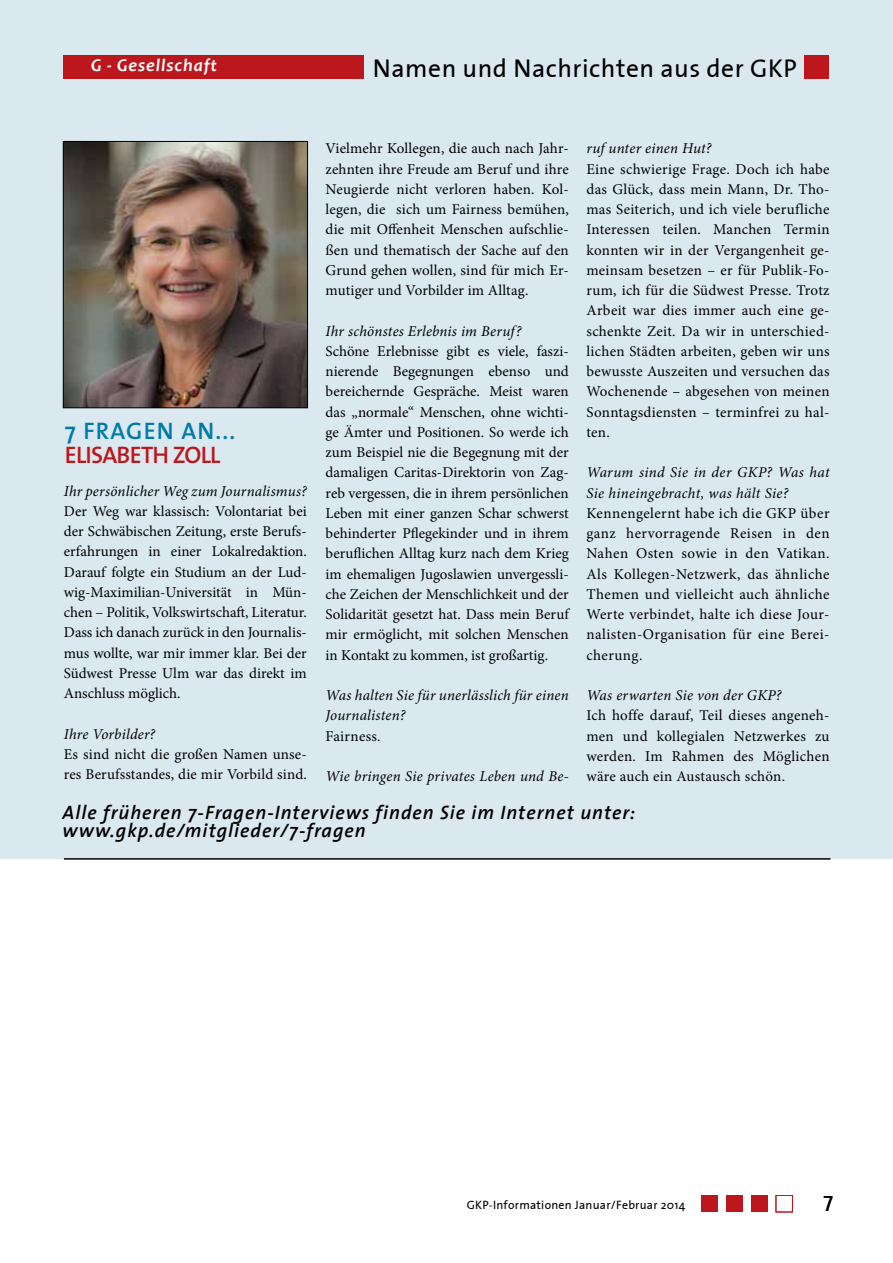
<style>
.page{position:relative;width:893px;height:1263px;background:#fff}
.page>*{position:absolute;margin:0;border:0;box-sizing:border-box;transform-origin:0 0}
.t1{font:25.5px "The Sans Plain";letter-spacing:.02em;color:#000}
.t2{font:600 24px "The Sans";letter-spacing:-.03em;color:#bb171d}
.t3{font:600 24px "The Sans";letter-spacing:.05em;color:#007ba8}
.t4{font:21px "The Sans Plain";color:#000}
.t5{font:italic 600 19.5px/18px "The Sans";letter-spacing:.05em;color:#000}
.t6{font:italic 700 18px "Candara";letter-spacing:.05em;color:#fff}
.t7{font:15px/20.2px "Minion Pro";letter-spacing:.01em;color:#000;text-align:justify}
.t8{font:italic 15px/20.2px "Minion Pro";letter-spacing:.015em;color:#000}
.t9{font:12px "The Sans Plain";letter-spacing:.02em;color:#000}
</style>
<div class="page">
<div style="left:0;top:0;width:893px;height:858px;background:#dae8f0"></div>
<img style="left:65px;top:143px;width:241px;height:263px">
<div style="left:63px;top:141px;width:245px;height:267px;border:1px solid #000"></div>
<div style="left:63px;top:55px;width:765px;height:24px;background:#bb171d"></div>
<div style="left:364px;top:48px;width:440px;height:31px;background:#dae8f0"></div>
<div style="left:702px;top:1195px;width:16px;height:16px;background:#bb171d"></div>
<div style="left:751px;top:1195px;width:17px;height:16px;background:#bb171d"></div>
<div style="left:726px;top:1195px;width:17px;height:16px;background:#bb171d"></div>
<div style="left:775px;top:1195px;width:18px;height:17px;border:1px solid #bb171d"></div>
<hr style="left:64px;top:858px;width:766px;height:2px;background:#000">
<p class="t6" style="left:91px;top:53px;width:128px">G - Gesellschaft</p>
<h1 class="t1" style="left:373px;top:48px;width:425px">Namen und Nachrichten aus der GKP</h1>
<p class="t6" style="left:93px;top:53px;width:128px">G - Gesellschaft</p>
<h2 class="t3" style="left:65px;top:410px;width:172px">7 FRAGEN AN...</h2>
<h2 class="t2" style="left:65px;top:434px;width:157px">ELISABETH ZOLL</h2>
<p class="t8" style="left:64px;top:481px;width:244px">Ihr persönlicher Weg zum Journalismus?</p>
<p class="t7" style="left:64px;top:501px;width:244px">Der Weg war klassisch: Volontariat bei der Schwäbischen Zeitung, erste Berufs&shy;erfahrungen in einer Lokalredaktion.<br>Darauf folgte ein Studium an der Lud&shy;wig-Maximilian-Universität in Mün&shy;chen – Politik, Volkswirtschaft, Literatur.<br>Dass ich danach zurück in den Journalis&shy;mus wollte, war mir immer klar. Bei der Südwest Presse Ulm war das direkt im Anschluss möglich.</p>
<p class="t8" style="left:64px;top:724px;width:93px">Ihre Vorbilder?</p>
<p class="t7" style="left:64px;top:744px;width:244px">Es sind nicht die großen Namen unse&shy;res Berufsstandes, die mir Vorbild sind.</p>
<p class="t7" style="left:326px;top:139px;width:245px">Vielmehr Kollegen, die auch nach Jahr&shy;zehnten ihre Freude am Beruf und ihre Neugierde nicht verloren haben. Kol&shy;legen, die sich um Fairness bemühen, die mit Offenheit Menschen aufschlie&shy;ßen und thematisch der Sache auf den Grund gehen wollen, sind für mich Er&shy;mutiger und Vorbilder im Alltag.</p>
<p class="t8" style="left:326px;top:321px;width:197px">Ihr schönstes Erlebnis im Beruf?</p>
<p class="t7" style="left:326px;top:341px;width:245px">Schöne Erlebnisse gibt es viele, faszi&shy;nierende Begegnungen ebenso und bereichernde Gespräche. Meist waren das „normale“ Menschen, ohne wichti&shy;ge Ämter und Positionen. So werde ich zum Beispiel nie die Begegnung mit der damaligen Caritas-Direktorin von Zag&shy;reb vergessen, die in ihrem persönlichen Leben mit einer ganzen Schar schwerst behinderter Pflegekinder und in ihrem beruflichen Alltag kurz nach dem Krieg im ehemaligen Jugoslawien unvergessli&shy;che Zeichen der Menschlichkeit und der Solidarität gesetzt hat. Dass mein Beruf mir ermöglicht, mit solchen Menschen in Kontakt zu kommen, ist großartig.</p>
<p class="t8" style="left:326px;top:685px;width:245px">Was halten Sie für unerlässlich für einen<br>Journalisten?</p>
<p class="t7" style="left:326px;top:726px;width:57px">Fairness.</p>
<p class="t8" style="left:326px;top:766px;width:245px">Wie bringen Sie privates Leben und Be-</p>
<p class="t8" style="left:586px;top:138px;width:126px">ruf unter einen Hut?</p>
<p class="t7" style="left:586px;top:159px;width:245px">Eine schwierige Frage. Doch ich habe das Glück, dass mein Mann, Dr. Tho&shy;mas Seiterich, und ich viele berufliche Interessen teilen. Manchen Termin konnten wir in der Vergangenheit ge&shy;meinsam besetzen – er für Publik-Fo&shy;rum, ich für die Südwest Presse. Trotz Arbeit war dies immer auch eine ge&shy;schenkte Zeit. Da wir in unterschied&shy;lichen Städten arbeiten, geben wir uns bewusste Auszeiten und versuchen das Wochenende – abgesehen von meinen Sonntagsdiensten – terminfrei zu hal&shy;ten.</p>
<p class="t8" style="left:586px;top:462px;width:245px">Warum sind Sie in der GKP? Was hat<br>Sie hineingebracht, was hält Sie?</p>
<p class="t7" style="left:586px;top:503px;width:245px">Kennengelernt habe ich die GKP über ganz hervorragende Reisen in den Nahen Osten sowie in den Vatikan.<br>Als Kollegen-Netzwerk, das ähnliche Themen und vielleicht auch ähnliche Werte verbindet, halte ich diese Jour&shy;nalisten-Organisation für eine Berei&shy;cherung.</p>
<p class="t8" style="left:586px;top:685px;width:196px">Was erwarten Sie von der GKP?</p>
<p class="t7" style="left:586px;top:706px;width:245px">Ich hoffe darauf, Teil dieses angeneh&shy;men und kollegialen Netzwerkes zu werden. Im Rahmen des Möglichen wäre auch ein Austausch schön.</p>
<h3 class="t5" style="left:63px;top:803px;width:574px">Alle früheren 7-Fragen-Interviews finden Sie im Internet unter: www.gkp.de/mitglieder/7-fragen</h3>
<p class="t9" style="left:467px;top:1195px;width:220px">GKP-Informationen Januar/Februar 2014</p>
<h3 class="t4" style="left:824px;top:1182px;width:11px">7</h3>
</div>
